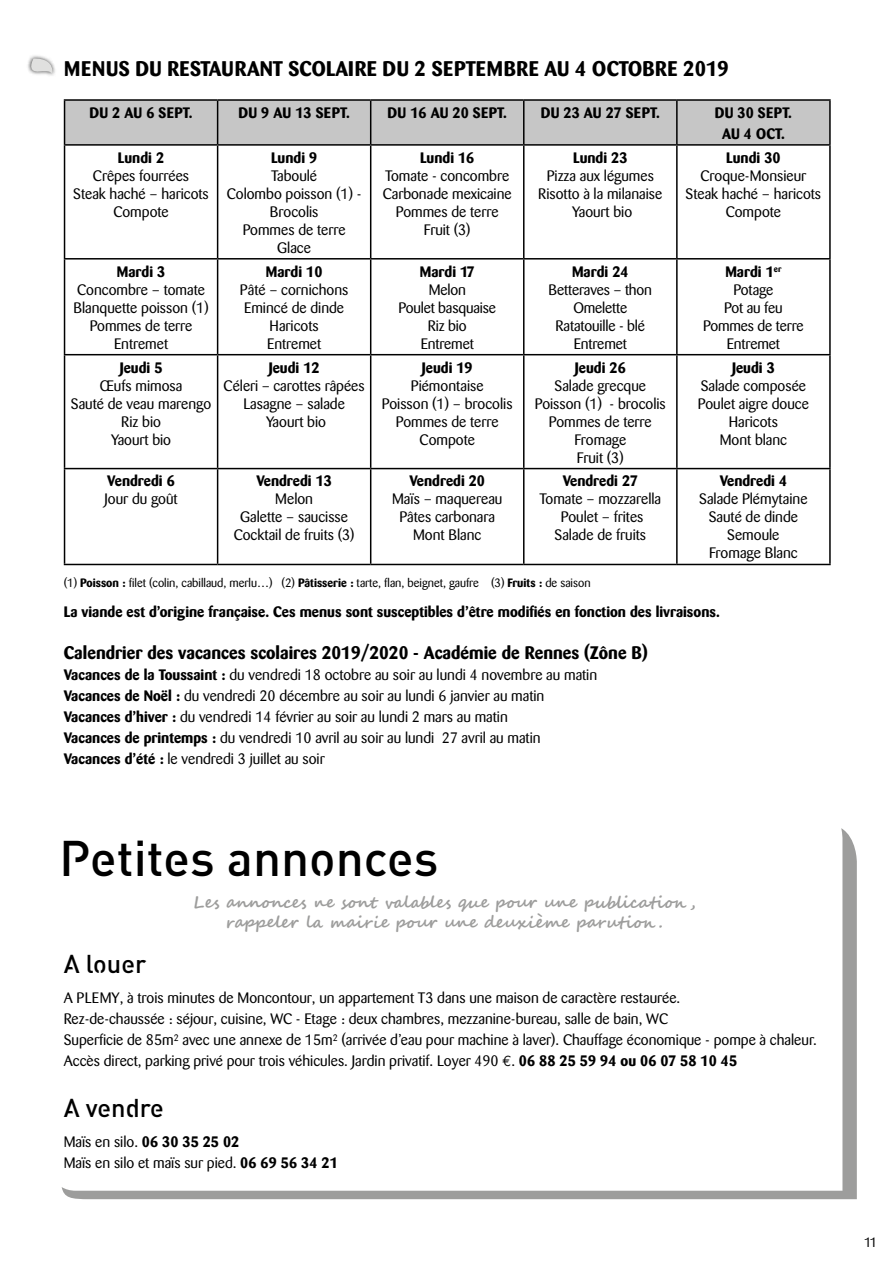
<style>
.page{position:relative;width:893px;height:1263px;background:#fff}
.page>*{position:absolute;margin:0;border:0;box-sizing:border-box;transform-origin:0 0}
.t1{font:500 49.5px "Streetvertising";color:#000}
.t2{font:500 25.5px "Streetvertising";color:#000}
.t3{font:700 21px "Barmeno";letter-spacing:.02em;color:#000}
.t4{font:700 18px "Barmeno";color:#000}
.t5{font:700 16.5px/19.8px "Segoe Script";color:#9d9d9c;text-align:center}
.t6{font:15px/18px "Barmeno";color:#000;text-align:center}
.t7{font:700 15px "Barmeno";color:#000}
.t8{font:700 15px/21px "Barmeno";letter-spacing:.02em;color:#000;text-align:center}
.t9{font:13.5px "Barmeno";color:#000}
.t10{font:12px "Barmeno";color:#000}
.s1{font-weight:700}
.s2{font-family:"Euro Mono"}
</style>
<div class="page">
<div style="left:65px;top:101px;width:764px;height:43px;background:#c6c6c6"></div>
<hr style="left:64px;top:99px;width:154px;height:2px;background:#000">
<hr style="left:64px;top:101px;width:1px;height:43px;background:#000">
<hr style="left:218px;top:99px;width:153px;height:2px;background:#000">
<hr style="left:217px;top:101px;width:1px;height:43px;background:#000">
<hr style="left:371px;top:99px;width:153px;height:2px;background:#000">
<hr style="left:370px;top:101px;width:1px;height:43px;background:#000">
<hr style="left:524px;top:99px;width:153px;height:2px;background:#000">
<hr style="left:523px;top:101px;width:1px;height:43px;background:#000">
<hr style="left:677px;top:99px;width:154px;height:2px;background:#000">
<hr style="left:676px;top:101px;width:2px;height:43px;background:#000">
<hr style="left:829px;top:101px;width:2px;height:43px;background:#000">
<hr style="left:64px;top:144px;width:154px;height:2px;background:#000">
<hr style="left:64px;top:146px;width:1px;height:112px;background:#000">
<hr style="left:218px;top:144px;width:153px;height:2px;background:#000">
<hr style="left:217px;top:146px;width:1px;height:112px;background:#000">
<hr style="left:371px;top:144px;width:153px;height:2px;background:#000">
<hr style="left:370px;top:146px;width:1px;height:112px;background:#000">
<hr style="left:524px;top:144px;width:153px;height:2px;background:#000">
<hr style="left:523px;top:146px;width:1px;height:112px;background:#000">
<hr style="left:677px;top:144px;width:154px;height:2px;background:#000">
<hr style="left:676px;top:146px;width:2px;height:112px;background:#000">
<hr style="left:829px;top:146px;width:2px;height:112px;background:#000">
<hr style="left:64px;top:258px;width:154px;height:2px;background:#000">
<hr style="left:64px;top:260px;width:1px;height:94px;background:#000">
<hr style="left:218px;top:258px;width:153px;height:2px;background:#000">
<hr style="left:217px;top:260px;width:1px;height:94px;background:#000">
<hr style="left:371px;top:258px;width:153px;height:2px;background:#000">
<hr style="left:370px;top:260px;width:1px;height:94px;background:#000">
<hr style="left:524px;top:258px;width:153px;height:2px;background:#000">
<hr style="left:523px;top:260px;width:1px;height:94px;background:#000">
<hr style="left:677px;top:258px;width:154px;height:2px;background:#000">
<hr style="left:676px;top:260px;width:2px;height:94px;background:#000">
<hr style="left:829px;top:260px;width:2px;height:94px;background:#000">
<hr style="left:64px;top:354px;width:154px;height:1px;background:#000">
<hr style="left:64px;top:355px;width:1px;height:113px;background:#000">
<hr style="left:218px;top:354px;width:153px;height:1px;background:#000">
<hr style="left:217px;top:355px;width:1px;height:113px;background:#000">
<hr style="left:371px;top:354px;width:153px;height:1px;background:#000">
<hr style="left:370px;top:355px;width:1px;height:113px;background:#000">
<hr style="left:524px;top:354px;width:153px;height:1px;background:#000">
<hr style="left:523px;top:355px;width:1px;height:113px;background:#000">
<hr style="left:677px;top:354px;width:154px;height:1px;background:#000">
<hr style="left:676px;top:355px;width:2px;height:113px;background:#000">
<hr style="left:829px;top:355px;width:2px;height:113px;background:#000">
<hr style="left:64px;top:468px;width:154px;height:1px;background:#000">
<hr style="left:64px;top:469px;width:1px;height:95px;background:#000">
<hr style="left:218px;top:468px;width:153px;height:1px;background:#000">
<hr style="left:217px;top:469px;width:1px;height:95px;background:#000">
<hr style="left:371px;top:468px;width:153px;height:1px;background:#000">
<hr style="left:370px;top:469px;width:1px;height:95px;background:#000">
<hr style="left:524px;top:468px;width:153px;height:1px;background:#000">
<hr style="left:523px;top:469px;width:1px;height:95px;background:#000">
<hr style="left:677px;top:468px;width:154px;height:1px;background:#000">
<hr style="left:676px;top:469px;width:2px;height:95px;background:#000">
<hr style="left:829px;top:469px;width:2px;height:95px;background:#000">
<hr style="left:64px;top:564px;width:154px;height:1px;background:#000">
<hr style="left:218px;top:564px;width:153px;height:1px;background:#000">
<hr style="left:371px;top:564px;width:153px;height:1px;background:#000">
<hr style="left:524px;top:564px;width:153px;height:1px;background:#000">
<hr style="left:677px;top:564px;width:154px;height:1px;background:#000">
<div style="left:26px;top:54px;width:31px;height:25px;background:#000;opacity:.81"></div>
<svg style="left:26px;top:58px;width:31px;height:17px"></svg>
<svg style="left:62px;top:828px;width:795px;height:371px"></svg>
<h3 class="t3" style="left:64px;top:56px;width:666px">MENUS DU RESTAURANT SCOLAIRE DU 2 SEPTEMBRE AU 4 OCTOBRE 2019</h3>
<p class="t7" style="left:89px;top:104px;width:105px">DU 2 AU 6 SEPT.</p>
<p class="t8" style="left:238px;top:102px;width:113px">DU 9 AU 13 SEPT.</p>
<p class="t8" style="left:387px;top:102px;width:121px">DU 16 AU 20 SEPT.</p>
<p class="t8" style="left:541px;top:102px;width:121px">DU 23 AU 27 SEPT.</p>
<p class="t8" style="left:715px;top:102px;width:79px">DU 30 SEPT.<br>AU 4 OCT.</p>
<p class="t7" style="left:118px;top:148px;width:48px">Lundi 2</p>
<p class="t6" style="left:73px;top:167px;width:137px">Crêpes fourrées<br>Steak haché – haricots<br>Compote</p>
<p class="t7" style="left:271px;top:148px;width:48px">Lundi 9</p>
<p class="t6" style="left:227px;top:167px;width:136px">Taboulé<br>Colombo poisson (1) -<br>Brocolis<br>Pommes de terre<br>Glace</p>
<p class="t7" style="left:420px;top:148px;width:56px">Lundi 16</p>
<p class="t6" style="left:383px;top:167px;width:131px">Tomate - concombre<br>Carbonade mexicaine<br>Pommes de terre<br>Fruit (3)</p>
<p class="t7" style="left:573px;top:148px;width:56px">Lundi 23</p>
<p class="t6" style="left:538px;top:167px;width:126px">Pizza aux légumes<br>Risotto à la milanaise<br>Yaourt bio</p>
<p class="t7" style="left:726px;top:148px;width:56px">Lundi 30</p>
<p class="t6" style="left:686px;top:167px;width:137px">Croque-Monsieur<br>Steak haché – haricots<br>Compote</p>
<p class="t7" style="left:117px;top:262px;width:50px">Mardi 3</p>
<p class="t6" style="left:73px;top:281px;width:137px">Concombre – tomate<br>Blanquette poisson (1)<br>Pommes de terre<br>Entremet</p>
<p class="t7" style="left:120px;top:358px;width:44px">Jeudi 5</p>
<p class="t6" style="left:71px;top:376px;width:142px">Œufs mimosa<br>Sauté de veau marengo<br>Riz bio<br>Yaourt bio</p>
<p class="t7" style="left:107px;top:472px;width:69px">Vendredi 6</p>
<p class="t6" style="left:105px;top:490px;width:75px">Jour du goût</p>
<p class="t7" style="left:266px;top:262px;width:58px">Mardi 10</p>
<p class="t6" style="left:240px;top:281px;width:110px">Pâté – cornichons<br>Emincé de dinde<br>Haricots<br>Entremet</p>
<p class="t7" style="left:269px;top:358px;width:52px">Jeudi 12</p>
<p class="t6" style="left:224px;top:376px;width:143px">Céleri – carottes râpées<br>Lasagne – salade<br>Yaourt bio</p>
<p class="t7" style="left:256px;top:472px;width:77px">Vendredi 13</p>
<p class="t6" style="left:234px;top:490px;width:122px">Melon<br>Galette – saucisse<br>Cocktail de fruits (3)</p>
<p class="t7" style="left:420px;top:262px;width:56px">Mardi 17</p>
<p class="t6" style="left:398px;top:281px;width:99px">Melon<br>Poulet basquaise<br>Riz bio<br>Entremet</p>
<p class="t7" style="left:422px;top:358px;width:52px">Jeudi 19</p>
<p class="t6" style="left:382px;top:376px;width:132px">Piémontaise<br>Poisson (1) – brocolis<br>Pommes de terre<br>Compote</p>
<p class="t7" style="left:409px;top:472px;width:77px">Vendredi 20</p>
<p class="t6" style="left:392px;top:490px;width:112px">Maïs – maquereau<br>Pâtes carbonara<br>Mont Blanc</p>
<p class="t7" style="left:572px;top:262px;width:58px">Mardi 24</p>
<p class="t6" style="left:549px;top:281px;width:105px">Betteraves – thon<br>Omelette<br>Ratatouille - blé<br>Entremet</p>
<p class="t7" style="left:575px;top:358px;width:52px">Jeudi 26</p>
<p class="t6" style="left:535px;top:376px;width:132px">Salade grecque<br>Poisson (1) - brocolis<br>Pommes de terre<br>Fromage<br>Fruit (3)</p>
<p class="t7" style="left:563px;top:472px;width:77px">Vendredi 27</p>
<p class="t6" style="left:540px;top:490px;width:123px">Tomate – mozzarella<br>Poulet – frites<br>Salade de fruits</p>
<p class="t6" style="left:703px;top:263px;width:102px"><span class="s1">Mardi 1</span><sup>er<br></sup>Potage<br>Pot au feu<br>Pommes de terre<br>Entremet</p>
<p class="t7" style="left:732px;top:358px;width:44px">Jeudi 3</p>
<p class="t6" style="left:698px;top:376px;width:112px">Salade composée<br>Poulet aigre douce<br>Haricots<br>Mont blanc</p>
<p class="t7" style="left:720px;top:472px;width:69px">Vendredi 4</p>
<p class="t6" style="left:699px;top:490px;width:110px">Salade Plémytaine<br>Sauté de dinde<br>Semoule<br>Fromage Blanc</p>
<p class="t10" style="left:64px;top:576px;width:528px">(1) <span class="s1">Poisson :</span> filet (colin, cabillaud, merlu…) (2) <span class="s1">Pâtisserie :</span> tarte, flan, beignet, gaufre (3) <span class="s1">Fruits :</span> de saison</p>
<p class="t7" style="left:64px;top:603px;width:657px">La viande est d’origine française. Ces menus sont susceptibles d’être modifiés en fonction des livraisons.</p>
<p class="t4" style="left:64px;top:642px;width:585px">Calendrier des vacances scolaires 2019/2020 - Académie de Rennes (Zône B)</p>
<p class="t6" style="left:64px;top:664px;width:535px;line-height:21px;text-align:left"><span class="s1">Vacances de la Toussaint :</span> du vendredi 18 octobre au soir au lundi 4 novembre au matin <span class="s1">Vacances de Noël :</span> du vendredi 20 décembre au soir au lundi 6 janvier au matin <span class="s1">Vacances d’hiver :</span> du vendredi 14 février au soir au lundi 2 mars au matin<br><span class="s1">Vacances de printemps :</span> du vendredi 10 avril au soir au lundi 27 avril au matin <span class="s1">Vacances d’été :</span> le vendredi 3 juillet au soir</p>
<h1 class="t1" style="left:60px;top:836px;width:380px">Petites annonces</h1>
<p class="t5" style="left:193px;top:892px;width:504px">Les annonces ne sont valables que pour une publication , rappeler la mairie pour une deuxième parution .</p>
<h2 class="t2" style="left:64px;top:952px;width:84px">A louer</h2>
<p class="t6" style="left:64px;top:987px;width:754px;line-height:21px;text-align:left">A PLEMY, à trois minutes de Moncontour, un appartement T3 dans une maison de caractère restaurée.<br>Rez-de-chaussée : séjour, cuisine, WC - Etage : deux chambres, mezzanine-bureau, salle de bain, WC<br>Superficie de 85m² avec une annexe de 15m² (arrivée d’eau pour machine à laver). Chauffage économique - pompe à chaleur.<br>Accès direct, parking privé pour trois véhicules. Jardin privatif. Loyer 490 <span class="s2">e</span>. <span class="s1">06 88 25 59 94 ou 06 07 58 10 45</span></p>
<h2 class="t2" style="left:64px;top:1096px;width:102px">A vendre</h2>
<p class="t6" style="left:64px;top:1131px;width:276px;line-height:21px;text-align:left">Maïs en silo. <span class="s1">06 30 35 25 02<br></span>Maïs en silo et maïs sur pied. <span class="s1">06 69 56 34 21</span></p>
<p class="t9" style="left:864px;top:1234px;width:14px">11</p>
</div>
